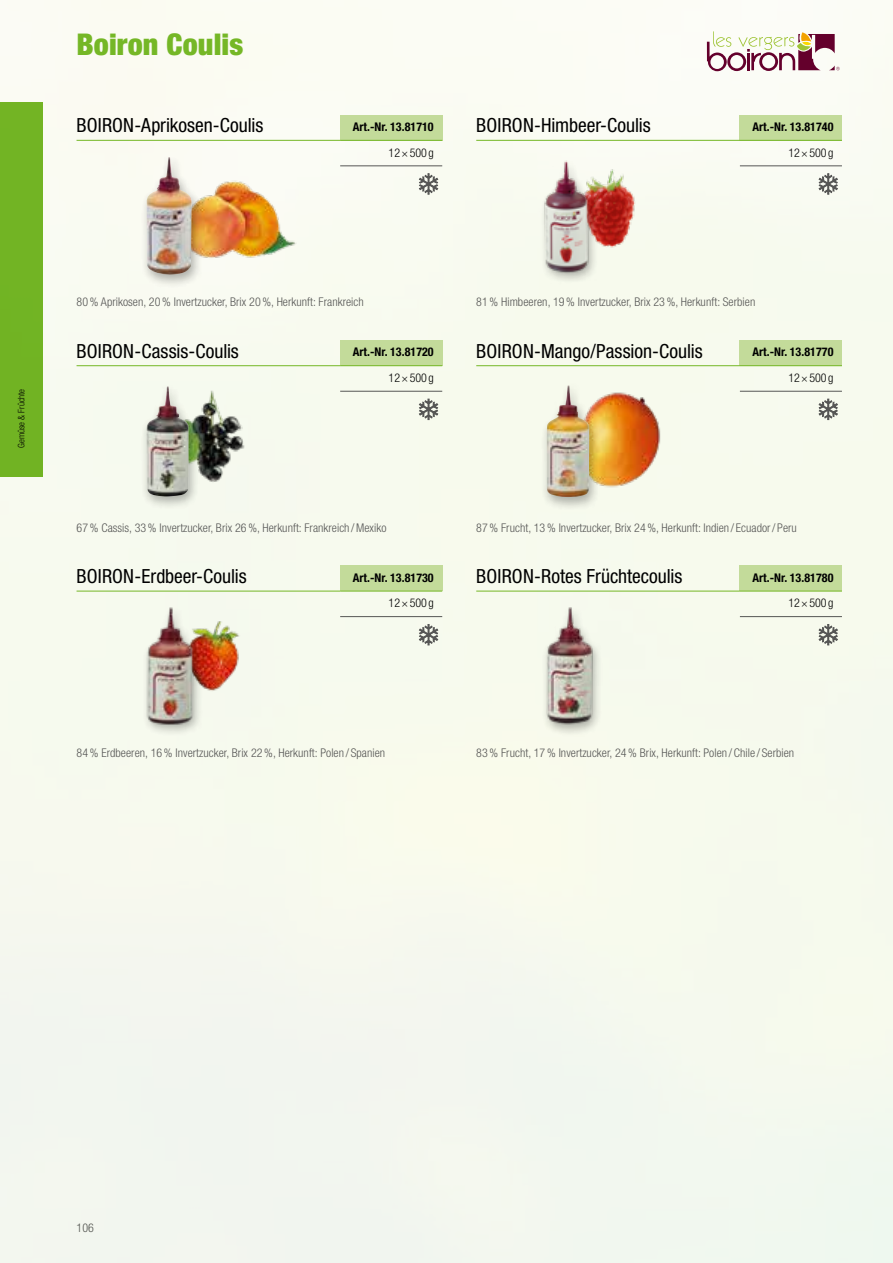
<style>
.page{position:relative;width:893px;height:1263px;background:#fff}
.page>*{position:absolute;margin:0;border:0;box-sizing:border-box;transform-origin:0 0}
.t1{font:900 condensed 30px "Helvetica Neue LT Std";letter-spacing:.005em;color:#75b726}
.t2{font:condensed 19.5px "Helvetica Neue LT Std";color:#000}
.t3{font:300 condensed 12px "Helvetica Neue LT Std";letter-spacing:.005em;color:#565655}
.t4{font:700 condensed 12px/25.5px "Helvetica Neue LT Std";letter-spacing:.005em;color:#000;text-align:right}
.t5{font:300 condensed 9px "Helvetica Neue LT Std";color:#000}
.s1{font-weight:300}
.s2{font-weight:300;font-size:11.25px}
</style>
<div class="page">
<img style="left:0;top:0;width:893px;height:1263px">
<div style="left:340px;top:340px;width:102px;height:26px;background:#c3db9a"></div>
<hr style="left:340px;top:391px;width:102px;height:1px;background:#565655">
<hr style="left:77px;top:365px;width:263px;height:1px;background:#75b726">
<hr style="left:340px;top:365px;width:102px;height:1px;background:#75b726">
<svg style="left:419px;top:399px;width:19px;height:21px"></svg>
<div style="left:340px;top:566px;width:102px;height:25px;background:#c3db9a"></div>
<hr style="left:340px;top:616px;width:102px;height:1px;background:#565655">
<hr style="left:77px;top:591px;width:263px;height:1px;background:#75b726">
<hr style="left:340px;top:591px;width:102px;height:1px;background:#75b726">
<svg style="left:419px;top:624px;width:19px;height:21px"></svg>
<div style="left:740px;top:115px;width:102px;height:25px;background:#c3db9a"></div>
<hr style="left:740px;top:165px;width:102px;height:1px;background:#565655">
<hr style="left:476px;top:140px;width:264px;height:1px;background:#75b726">
<hr style="left:740px;top:140px;width:102px;height:1px;background:#75b726">
<svg style="left:818px;top:173px;width:20px;height:22px"></svg>
<div style="left:740px;top:340px;width:102px;height:26px;background:#c3db9a"></div>
<hr style="left:740px;top:391px;width:102px;height:1px;background:#565655">
<hr style="left:476px;top:365px;width:264px;height:1px;background:#75b726">
<hr style="left:740px;top:365px;width:102px;height:1px;background:#75b726">
<svg style="left:818px;top:399px;width:20px;height:21px"></svg>
<div style="left:740px;top:566px;width:102px;height:25px;background:#c3db9a"></div>
<hr style="left:740px;top:616px;width:102px;height:1px;background:#565655">
<hr style="left:476px;top:591px;width:264px;height:1px;background:#75b726">
<hr style="left:740px;top:591px;width:102px;height:1px;background:#75b726">
<svg style="left:818px;top:624px;width:20px;height:21px"></svg>
<div style="left:340px;top:115px;width:102px;height:25px;background:#c3db9a"></div>
<hr style="left:340px;top:165px;width:102px;height:1px;background:#565655">
<hr style="left:77px;top:140px;width:263px;height:1px;background:#75b726">
<hr style="left:340px;top:140px;width:102px;height:1px;background:#75b726">
<svg style="left:419px;top:173px;width:19px;height:22px"></svg>
<h1 class="t1" style="left:77px;top:26px;width:168px">Boiron Coulis</h1>
<h2 class="t2" style="left:77px;top:114px;width:188px">BOIRON-Aprikosen-Coulis</h2>
<p class="t4" style="left:353px;top:114px;width:83px">Art.-Nr. 13.81710<br><span class="s1">12</span><span class="s2">×</span><span class="s1">500g</span></p>
<h2 class="t2" style="left:476px;top:114px;width:176px">BOIRON-Himbeer-Coulis</h2>
<p class="t4" style="left:752px;top:114px;width:83px">Art.-Nr. 13.81740<br><span class="s1">12</span><span class="s2">×</span><span class="s1">500g</span></p>
<p class="t5" style="left:16px;top:448px;width:61px;rotate:-90deg">Gemüse &amp; Früchte</p>
<p class="t3" style="left:77px;top:295px;width:289px">80% Aprikosen, 20% Invertzucker, Brix 20%, Herkunft: Frankreich</p>
<h2 class="t2" style="left:77px;top:340px;width:164px">BOIRON-Cassis-Coulis</h2>
<p class="t4" style="left:353px;top:339px;width:83px">Art.-Nr. 13.81720<br><span class="s1">12</span><span class="s2">×</span><span class="s1">500g</span></p>
<p class="t3" style="left:476px;top:295px;width:281px">81% Himbeeren, 19% Invertzucker, Brix 23%, Herkunft: Serbien</p>
<h2 class="t2" style="left:476px;top:340px;width:228px">BOIRON-Mango/Passion-Coulis</h2>
<p class="t4" style="left:752px;top:339px;width:83px">Art.-Nr. 13.81770<br><span class="s1">12</span><span class="s2">×</span><span class="s1">500g</span></p>
<p class="t3" style="left:77px;top:520px;width:311px">67% Cassis, 33% Invertzucker, Brix 26%, Herkunft: Frankreich /Mexiko</p>
<h2 class="t2" style="left:77px;top:565px;width:172px">BOIRON-Erdbeer-Coulis</h2>
<p class="t4" style="left:353px;top:565px;width:83px">Art.-Nr. 13.81730<br><span class="s1">12</span><span class="s2">×</span><span class="s1">500g</span></p>
<p class="t3" style="left:476px;top:520px;width:322px">87% Frucht, 13% Invertzucker, Brix 24%, Herkunft: Indien / Ecuador/ Peru</p>
<h2 class="t2" style="left:476px;top:565px;width:208px">BOIRON-Rotes Früchtecoulis</h2>
<p class="t4" style="left:752px;top:565px;width:83px">Art.-Nr. 13.81780<br><span class="s1">12</span><span class="s2">×</span><span class="s1">500g</span></p>
<p class="t3" style="left:77px;top:746px;width:310px">84% Erdbeeren, 16% Invertzucker, Brix 22%, Herkunft: Polen / Spanien</p>
<p class="t3" style="left:476px;top:746px;width:319px">83% Frucht, 17% Invertzucker, 24% Brix, Herkunft: Polen / Chile / Serbien</p>
<p class="t3" style="left:77px;top:1221px;width:19px">106</p>
</div>
